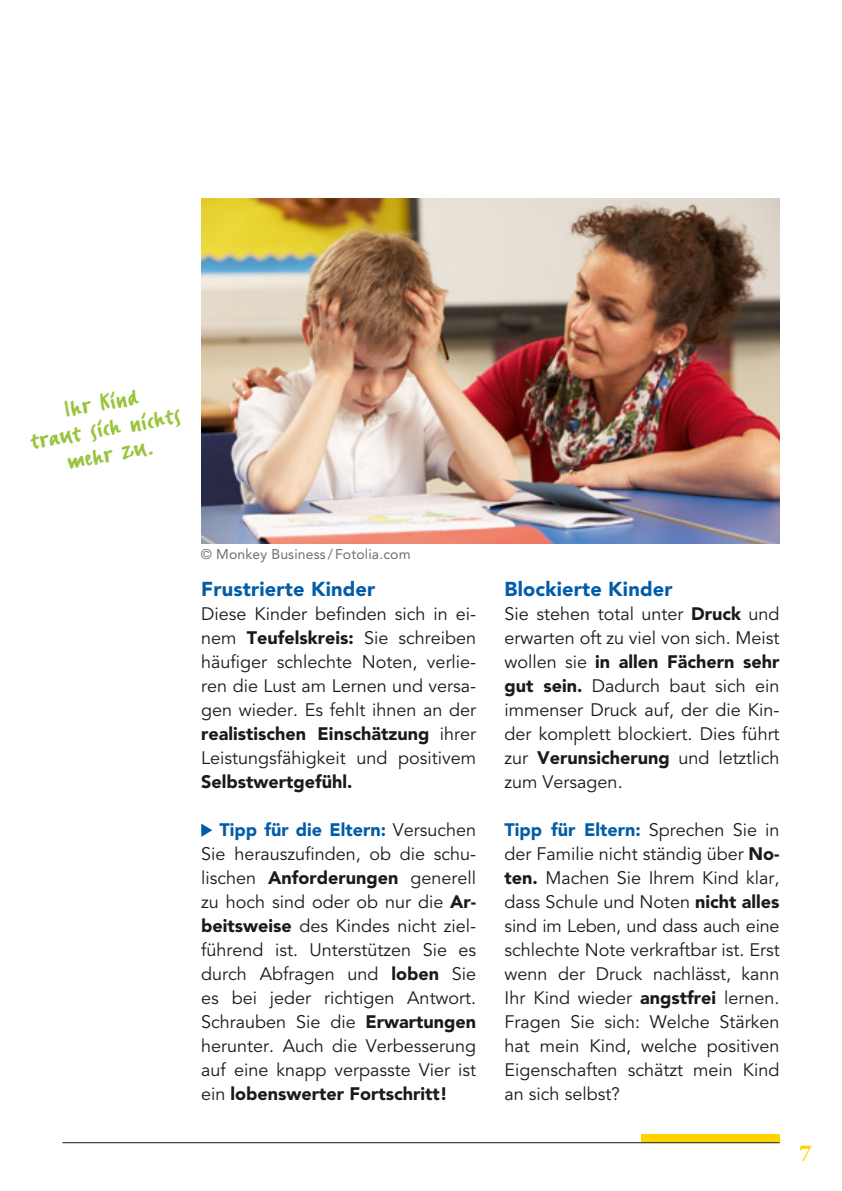
<style>
.page{position:relative;width:842px;height:1191px;background:#fff}
.page>*{position:absolute;margin:0;border:0;box-sizing:border-box;transform-origin:0 0}
.t1{font:28px/26px "FF Erikrighthand";color:#99c43b;text-align:center}
.t2{font:700 21px "Georgia";color:#ffd400}
.t3{font:900 20px "Avenir";letter-spacing:.01em;color:#005ca9}
.t4{font:18px/24px "Avenir";color:#1a1a18;text-align:justify}
.t5{font:900 18px "Avenir";color:#1a1a18}
.t6{font:14px "Avenir Roman";letter-spacing:.01em;color:#6f6f6e}
.s1{font-weight:900}
.s2{font-weight:900;color:#005ca9}
</style>
<div class="page">
<div style="left:641px;top:1134px;width:139px;height:8px;background:#ffd400"></div>
<hr style="left:62px;top:1142px;width:718px;height:1px;background:#1a1a18">
<svg style="left:201px;top:823px;width:11px;height:14px"></svg>
<img style="left:201px;top:198px;width:579px;height:345px">
<h1 class="t1" style="left:24px;top:403px;width:153px;rotate:-10deg">Ihr Kind<br>traut sich nichts mehr zu.</h1>
<p class="t6" style="left:201px;top:546px;width:211px">© Monkey Business / Fotolia.com</p>
<p class="t3" style="left:201px;top:577px;width:176px">Frustrierte Kinder</p>
<p class="t4" style="left:201px;top:602px;width:276px">Diese Kinder befinden sich in ei&shy;nem <span class="s1">Teufelskreis:</span> Sie schreiben häufiger schlechte Noten, verlie&shy;ren die Lust am Lernen und versa&shy;gen wieder. Es fehlt ihnen an der <span class="s1">realistischen Einschätzung</span> ihrer Leistungsfähigkeit und positivem</p>
<p class="t5" style="left:201px;top:771px;width:153px">Selbstwertgefühl.</p>
<p class="t4" style="left:201px;top:818px;width:276px;text-indent:18px"><span class="s2">Tipp für die Eltern:</span> Versuchen Sie herauszufinden, ob die schu&shy;lischen <span class="s1">Anforderungen</span> generell zu hoch sind oder ob nur die <span class="s1">Ar&shy;beitsweise</span> des Kindes nicht ziel&shy;führend ist. Unterstützen Sie es durch Abfragen und <span class="s1">loben</span> Sie es bei jeder richtigen Antwort.<br>Schrauben Sie die <span class="s1">Erwartungen </span>herunter. Auch die Verbesserung auf eine knapp verpasste Vier ist ein <span class="s1">lobenswerter Fortschritt!</span></p>
<p class="t3" style="left:505px;top:577px;width:170px">Blockierte Kinder</p>
<p class="t4" style="left:505px;top:602px;width:276px">Sie stehen total unter <span class="s1">Druck</span> und erwarten oft zu viel von sich. Meist wollen sie <span class="s1">in allen Fächern sehr gut sein.</span> Dadurch baut sich ein immenser Druck auf, der die Kin&shy;der komplett blockiert. Dies führt zur <span class="s1">Verunsicherung</span> und letztlich zum Versagen.</p>
<p class="t4" style="left:505px;top:818px;width:277px"><span class="s2">Tipp für Eltern:</span> Sprechen Sie in der Familie nicht ständig über <span class="s1">No&shy;ten.</span> Machen Sie Ihrem Kind klar, dass Schule und Noten <span class="s1">nicht alles </span>sind im Leben, und dass auch eine schlechte Note verkraftbar ist. Erst wenn der Druck nachlässt, kann Ihr Kind wieder <span class="s1">angstfrei</span> lernen.<br>Fragen Sie sich: Welche Stärken hat mein Kind, welche positiven Eigenschaften schätzt mein Kind an sich selbst?</p>
<p class="t2" style="left:799px;top:1133px;width:13px">7</p>
</div>
